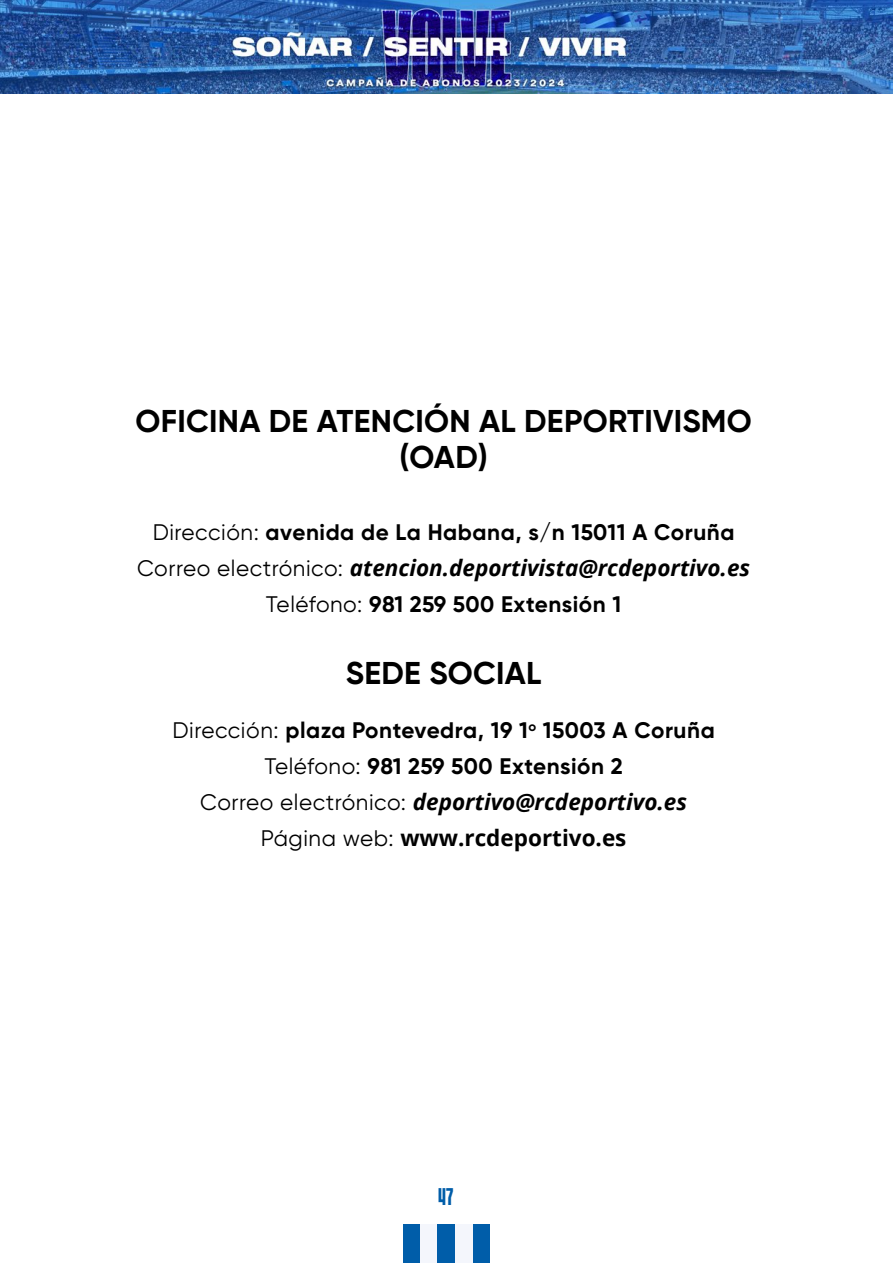
<style>
.page{position:relative;width:893px;height:1263px;background:#fff}
.page>*{position:absolute;margin:0;border:0;box-sizing:border-box;transform-origin:0 0}
.PARRAFO_PRESENTACION{font:700 31.5px/36px "Gilroy";letter-spacing:.01em;color:#000;text-align:center}
.t1{font:24px "GRNORCH";color:#005da9}
.PARRAFO_PRESENTACION-2{font:700 22.5px/36px "Gilroy";letter-spacing:.025em;color:#000;text-align:center}
.PARRAFO_PRESENTACION-3{font:italic 700 22.5px "Open Sans";color:#000}
.s1{font-weight:400}
.s2{font-family:"Gilroy";font-weight:400;font-style:normal}
.s3{font-family:"Open Sans";font-style:italic}
.s4{font-family:"Open Sans"}
</style>
<div class="page">
<svg style="left:0;top:93px;width:893px;height:1px"></svg>
<img style="left:0;top:0;width:893px;height:93px">
<div style="left:403px;top:1225px;width:17px;height:38px;background:#005da9"></div>
<div style="left:420px;top:1225px;width:18px;height:38px;background:#f4f6fc"></div>
<div style="left:438px;top:1225px;width:17px;height:38px;background:#005da9"></div>
<div style="left:472px;top:1225px;width:18px;height:38px;background:#005da9"></div>
<div style="left:455px;top:1225px;width:17px;height:38px;background:#f4f6fc"></div>
<p class="PARRAFO_PRESENTACION" style="left:135px;top:403px;width:618px">OFICINA DE ATENCIÓN AL DEPORTIVISMO (OAD)</p>
<p class="PARRAFO_PRESENTACION-2" style="left:153px;top:514px;width:583px"><span class="s1">Dirección:</span> avenida de La Habana, s/n 15011 A Coruña</p>
<p class="PARRAFO_PRESENTACION-3" style="left:137px;top:552px;width:615px"><span class="s2">Correo electrónico:</span> atencion.deportivista@rcdeportivo.es</p>
<p class="PARRAFO_PRESENTACION-2" style="left:266px;top:586px;width:357px"><span class="s1">Teléfono:</span> 981 259 500 Extensión 1</p>
<p class="PARRAFO_PRESENTACION" style="left:346px;top:655px;width:197px">SEDE SOCIAL</p>
<p class="PARRAFO_PRESENTACION-2" style="left:172px;top:712px;width:544px"><span class="s1">Dirección:</span> plaza Pontevedra, 19 1<sup>o</sup> 15003 A Coruña <span class="s1">Teléfono:</span> 981 259 500 Extensión 2<br><span class="s1">Correo electrónico:</span> <span class="s3">deportivo@rcdeportivo.es </span><span class="s1">Página web:</span> <span class="s4">www.rcdeportivo.es</span></p>
<p class="t1" style="left:438px;top:1184px;width:17px">47</p>
</div>
